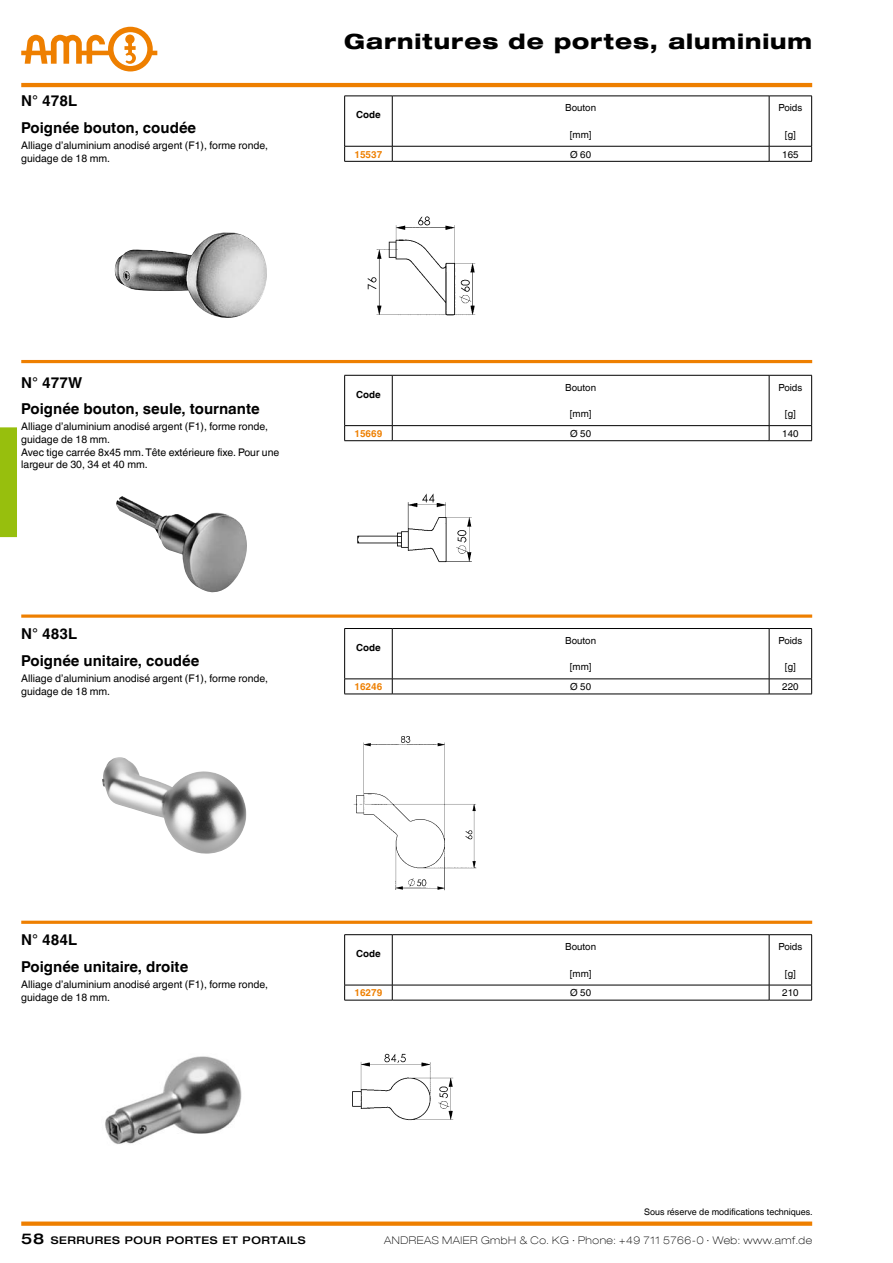
<style>
.page{position:relative;width:893px;height:1263px;background:#fff}
.page>*{position:absolute;margin:0;border:0;box-sizing:border-box;transform-origin:0 0}
.t1{font:800 expanded 21px "Helvetica Neue LT Com";letter-spacing:.045em;color:#000}
.t2{font:700 15px "Helvetica World";color:#000}
.t3{font:10.5px/12.8px "Helvetica World";color:#000}
.t4{font:100 expanded 10.5px "Helvetica Neue LT Com";letter-spacing:.05em;color:#000}
.t5{font:500 expanded 10.5px "Helvetica Neue LT Com";letter-spacing:.05em;color:#000}
.t6{font:9.75px "Helvetica World";color:#000}
.t7{font:700 9.75px "Helvetica World";color:#ee7f00}
.t8{font:700 9.75px "Helvetica World";color:#000}
.t9{font:9px "Helvetica World";color:#000}
.s1{font-size:15px}
</style>
<div class="page">
<hr style="left:21px;top:83px;width:791px;height:4px;background:#ee7f00">
<svg style="left:21px;top:27px;width:136px;height:44px"></svg>
<div style="left:0;top:427px;width:17px;height:110px;background:#97bf0d"></div>
<div style="left:21px;top:1221px;width:791px;height:5px;background:#ee7f00"></div>
<img style="left:115px;top:233px;width:152px;height:85px">
<img style="left:367px;top:216px;width:109px;height:100px">
<hr style="left:21px;top:360px;width:791px;height:3px;background:#ee7f00">
<svg style="left:21px;top:614px;width:791px;height:4px;background:#f19833"></svg>
<img style="left:116px;top:496px;width:131px;height:97px">
<img style="left:357px;top:493px;width:115px;height:70px">
<img style="left:102px;top:757px;width:144px;height:97px">
<img style="left:353px;top:736px;width:124px;height:155px">
<hr style="left:21px;top:921px;width:791px;height:3px;background:#ee7f00">
<img style="left:352px;top:1053px;width:102px;height:68px">
<img style="left:105px;top:1056px;width:137px;height:88px">
<svg style="left:344px;top:96px;width:468px;height:65px"></svg>
<hr style="left:344px;top:161px;width:48px;height:1px;background:#000">
<hr style="left:392px;top:161px;width:377px;height:1px;background:#000">
<hr style="left:769px;top:161px;width:43px;height:1px;background:#000">
<svg style="left:344px;top:375px;width:468px;height:65px"></svg>
<hr style="left:344px;top:440px;width:48px;height:1px;background:#000">
<hr style="left:392px;top:440px;width:377px;height:1px;background:#000">
<hr style="left:769px;top:440px;width:43px;height:1px;background:#000">
<svg style="left:344px;top:628px;width:468px;height:66px"></svg>
<hr style="left:344px;top:694px;width:48px;height:1px;background:#000">
<hr style="left:392px;top:694px;width:377px;height:1px;background:#000">
<hr style="left:769px;top:694px;width:43px;height:1px;background:#000">
<hr style="left:344px;top:934px;width:48px;height:1px;background:#000">
<hr style="left:392px;top:934px;width:377px;height:1px;background:#000">
<hr style="left:769px;top:934px;width:43px;height:1px;background:#000">
<svg style="left:344px;top:935px;width:468px;height:65px"></svg>
<hr style="left:344px;top:1000px;width:48px;height:1px;background:#000">
<hr style="left:392px;top:1000px;width:377px;height:1px;background:#000">
<hr style="left:769px;top:1000px;width:43px;height:1px;background:#000">
<h2 class="t2" style="left:21px;top:92px;width:57px">N° 478L</h2>
<h2 class="t2" style="left:21px;top:119px;width:176px">Poignée bouton, coudée</h2>
<p class="t3" style="left:21px;top:139px;width:248px">Alliage d’aluminium anodisé argent (F1), forme ronde, guidage de 18 mm.</p>
<h1 class="t1" style="left:344px;top:28px;width:469px">Garnitures de portes, aluminium</h1>
<p class="t8" style="left:356px;top:109px;width:26px">Code</p>
<p class="t6" style="left:565px;top:102px;width:32px">Bouton</p>
<p class="t6" style="left:570px;top:129px;width:23px">[mm]</p>
<p class="t6" style="left:778px;top:102px;width:25px">Poids</p>
<p class="t6" style="left:785px;top:129px;width:12px">[g]</p>
<p class="t7" style="left:354px;top:148px;width:30px">15537</p>
<p class="t6" style="left:570px;top:148px;width:22px">Ø 60</p>
<p class="t6" style="left:782px;top:148px;width:18px">165</p>
<h2 class="t2" style="left:21px;top:374px;width:63px">N° 477W</h2>
<h2 class="t2" style="left:21px;top:400px;width:240px">Poignée bouton, seule, tournante</h2>
<p class="t3" style="left:21px;top:420px;width:260px">Alliage d’aluminium anodisé argent (F1), forme ronde, guidage de 18 mm.<br>Avec tige carrée 8x45 mm. Tête extérieure fixe. Pour une largeur de 30, 34 et 40 mm.</p>
<h2 class="t2" style="left:21px;top:625px;width:57px">N° 483L</h2>
<h2 class="t2" style="left:21px;top:652px;width:180px">Poignée unitaire, coudée</h2>
<p class="t3" style="left:21px;top:672px;width:248px">Alliage d’aluminium anodisé argent (F1), forme ronde, guidage de 18 mm.</p>
<p class="t8" style="left:356px;top:388px;width:26px">Code</p>
<p class="t6" style="left:565px;top:382px;width:32px">Bouton</p>
<p class="t6" style="left:570px;top:408px;width:23px">[mm]</p>
<p class="t6" style="left:778px;top:382px;width:25px">Poids</p>
<p class="t6" style="left:785px;top:408px;width:12px">[g]</p>
<p class="t7" style="left:354px;top:428px;width:30px">15669</p>
<p class="t6" style="left:570px;top:428px;width:22px">Ø 50</p>
<p class="t6" style="left:782px;top:428px;width:18px">140</p>
<p class="t8" style="left:356px;top:642px;width:26px">Code</p>
<p class="t6" style="left:565px;top:635px;width:32px">Bouton</p>
<p class="t6" style="left:570px;top:661px;width:23px">[mm]</p>
<p class="t6" style="left:778px;top:635px;width:25px">Poids</p>
<p class="t6" style="left:785px;top:661px;width:12px">[g]</p>
<p class="t7" style="left:354px;top:681px;width:30px">16246</p>
<p class="t6" style="left:570px;top:681px;width:22px">Ø 50</p>
<p class="t6" style="left:782px;top:681px;width:18px">220</p>
<h2 class="t2" style="left:21px;top:931px;width:57px">N° 484L</h2>
<h2 class="t2" style="left:21px;top:958px;width:169px">Poignée unitaire, droite</h2>
<p class="t3" style="left:21px;top:978px;width:248px">Alliage d’aluminium anodisé argent (F1), forme ronde, guidage de 18 mm.</p>
<p class="t8" style="left:356px;top:948px;width:26px">Code</p>
<p class="t6" style="left:565px;top:941px;width:32px">Bouton</p>
<p class="t6" style="left:570px;top:967px;width:23px">[mm]</p>
<p class="t6" style="left:778px;top:941px;width:25px">Poids</p>
<p class="t6" style="left:785px;top:967px;width:12px">[g]</p>
<p class="t7" style="left:354px;top:987px;width:30px">16279</p>
<p class="t6" style="left:570px;top:987px;width:22px">Ø 50</p>
<p class="t6" style="left:782px;top:987px;width:18px">210</p>
<p class="t9" style="left:644px;top:1207px;width:170px">Sous réserve de modifications techniques.</p>
<p class="t5" style="left:21px;top:1233px;width:285px"><span class="s1">58</span> SERRURES POUR PORTES ET PORTAILS</p>
<p class="t4" style="left:384px;top:1233px;width:429px">ANDREAS MAIER GmbH &amp; Co. KG ∙ Phone: +49 711 5766-0 ∙ Web: www.amf.de</p>
</div>
